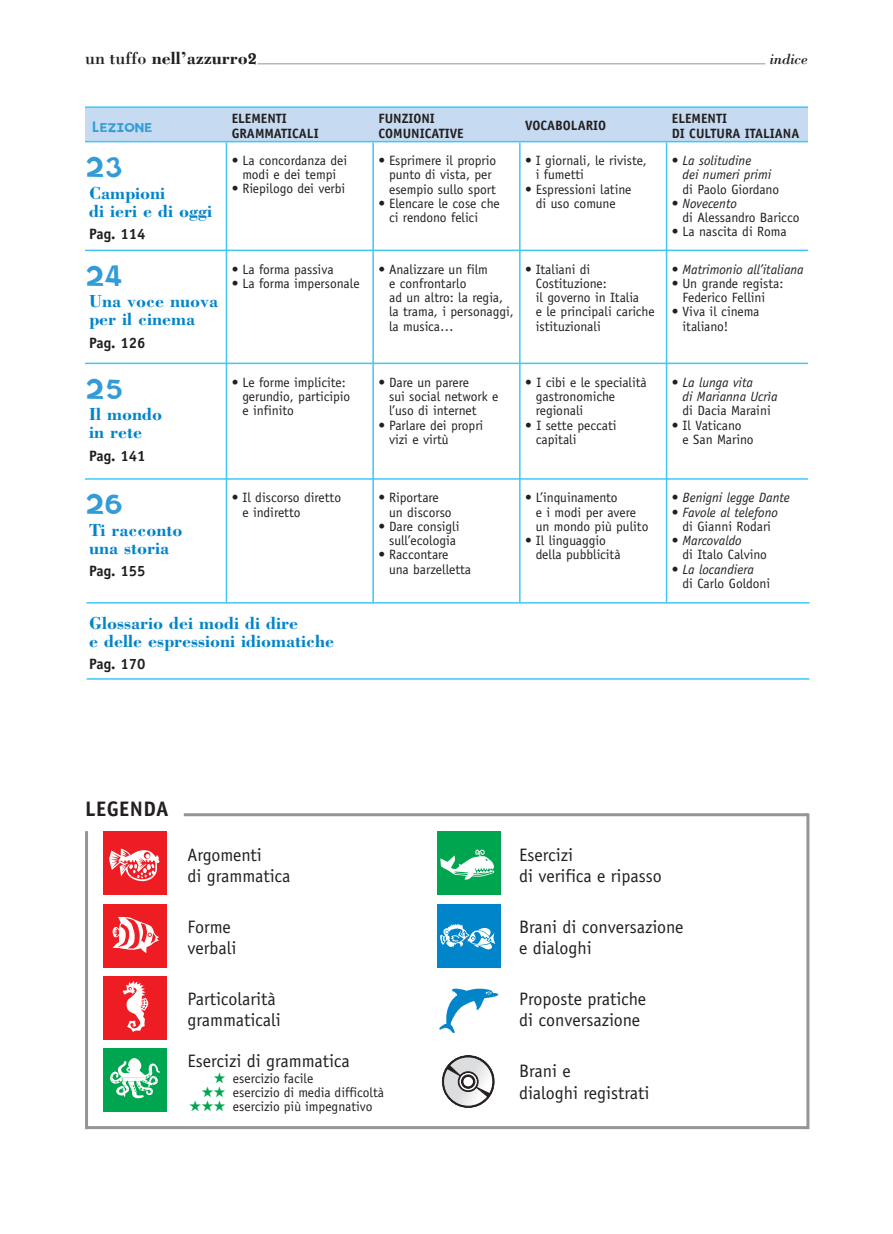
<style>
.page{position:relative;width:893px;height:1234px;background:#fff}
.page>*{position:absolute;margin:0;border:0;box-sizing:border-box;transform-origin:0 0}
.t1{font:27px "Letrinth";color:#339cd7}
.t2{font:700 21px "Officina Sans";letter-spacing:.025em;color:#231f20}
.t3{font:18px/21px "Officina Sans";color:#231f20}
.t4{font:700 18px/18px "Bodoni";color:#0084ca}
.t5{font:700 18px "Bodoni";color:#231f20}
.t6{font:700 15px "Officina Sans";color:#231f20}
.t7{font:15px "Letrinth";color:#339cd7}
.t8{font:italic 15px "Bodoni";color:#231f20}
.t9{font:13.5px/14.2px "Officina Sans";color:#231f20}
.t10{font:italic 13.5px/14.2px "Officina Sans";color:#231f20}
.t11{font:700 13.5px/15px "Officina Sans";color:#231f20}
.s1{font-weight:400}
.s2{font-family:"Belwe";font-weight:500}
.s3{font-style:normal}
.s4{font-style:italic}
.s5{color:#00a54f}
</style>
<div class="page">
<hr style="left:184px;top:813px;width:624px;height:3px;background:#939598">
<hr style="left:85px;top:831px;width:3px;height:297px;background:#939598">
<hr style="left:258px;top:64px;width:507px;height:1px;background:#939598">
<div style="left:103px;top:831px;width:64px;height:63px;background:#ee1d23"></div>
<svg style="left:109px;top:848px;width:51px;height:33px"></svg>
<div style="left:103px;top:903px;width:64px;height:64px;background:#ee1d23"></div>
<svg style="left:113px;top:916px;width:46px;height:36px"></svg>
<div style="left:103px;top:975px;width:64px;height:64px;background:#ee1d23"></div>
<svg style="left:123px;top:981px;width:25px;height:50px"></svg>
<div style="left:103px;top:1047px;width:64px;height:64px;background:#00a54f"></div>
<svg style="left:110px;top:1058px;width:50px;height:39px"></svg>
<div style="left:437px;top:831px;width:64px;height:63px;background:#00a54f"></div>
<svg style="left:440px;top:849px;width:54px;height:30px"></svg>
<div style="left:437px;top:903px;width:64px;height:64px;background:#0084ca"></div>
<svg style="left:440px;top:923px;width:55px;height:26px"></svg>
<hr style="left:806px;top:813px;width:3px;height:315px;background:#939598">
<hr style="left:86px;top:1125px;width:722px;height:3px;background:#939598">
<svg style="left:442px;top:1055px;width:53px;height:52px"></svg>
<img style="left:439px;top:988px;width:60px;height:45px">
<div style="left:85px;top:107px;width:723px;height:35px;background:#c6dbf1"></div>
<hr style="left:85px;top:141px;width:723px;height:1px;background:#40c7f4">
<hr style="left:85px;top:106px;width:723px;height:2px;background:#40c7f4">
<hr style="left:85px;top:249px;width:723px;height:2px;background:#40c7f4">
<hr style="left:85px;top:362px;width:723px;height:2px;background:#40c7f4">
<hr style="left:85px;top:478px;width:723px;height:1px;background:#40c7f4">
<hr style="left:226px;top:142px;width:1px;height:460px;background:#40c7f4">
<hr style="left:372px;top:142px;width:2px;height:460px;background:#40c7f4">
<hr style="left:519px;top:142px;width:2px;height:460px;background:#40c7f4">
<hr style="left:666px;top:142px;width:1px;height:460px;background:#40c7f4">
<hr style="left:87px;top:602px;width:722px;height:1px;background:#40c7f4">
<hr style="left:87px;top:678px;width:722px;height:1px;background:#40c7f4">
<h3 class="t5" style="left:85px;top:46px;width:173px"><span class="s1">un tuffo</span> nell’azzurro<span class="s2">2</span></h3>
<p class="t8" style="left:770px;top:50px;width:40px">indice</p>
<p class="t7" style="left:93px;top:118px;width:62px">lezione</p>
<h1 class="t1" style="left:85px;top:151px;width:39px">23</h1>
<h3 class="t4" style="left:89px;top:183px;width:124px">Campioni<br>di ieri e di oggi</h3>
<p class="t6" style="left:89px;top:224px;width:58px">Pag. 114</p>
<h1 class="t1" style="left:85px;top:260px;width:39px">24</h1>
<h3 class="t4" style="left:89px;top:292px;width:130px">Una voce nuova per il cinema</h3>
<p class="t6" style="left:89px;top:333px;width:58px">Pag. 126</p>
<h1 class="t1" style="left:85px;top:373px;width:39px">25</h1>
<h3 class="t4" style="left:89px;top:405px;width:74px">Il mondo in rete</h3>
<p class="t6" style="left:89px;top:446px;width:58px">Pag. 141</p>
<h1 class="t1" style="left:85px;top:488px;width:39px">26</h1>
<h3 class="t4" style="left:89px;top:520px;width:95px">Ti racconto una storia</h3>
<p class="t6" style="left:89px;top:561px;width:58px">Pag. 155</p>
<p class="t11" style="left:232px;top:111px;width:88px">ELEMENTI<br>GRAMMATICALI</p>
<p class="t11" style="left:378px;top:111px;width:87px">FUNZIONI<br>COMUNICATIVE</p>
<p class="t11" style="left:525px;top:118px;width:82px">VOCABOLARIO</p>
<p class="t11" style="left:672px;top:111px;width:129px">ELEMENTI<br>DI CULTURA ITALIANA</p>
<p class="t9" style="left:232px;top:153px;width:117px;text-align:center">• La concordanza dei modi e dei tempi</p>
<p class="t9" style="left:232px;top:182px;width:115px">• Riepilogo dei verbi</p>
<p class="t9" style="left:232px;top:262px;width:103px">• La forma passiva</p>
<p class="t9" style="left:232px;top:276px;width:129px">• La forma impersonale</p>
<p class="t9" style="left:389px;top:153px;width:109px;text-indent:-11px">• Esprimere il proprio punto di vista, per esempio sullo sport</p>
<p class="t9" style="left:389px;top:196px;width:112px;text-indent:-11px">• Elencare le cose che ci rendono felici</p>
<p class="t9" style="left:536px;top:153px;width:112px;text-indent:-11px">• I giornali, le riviste, i fumetti</p>
<p class="t9" style="left:525px;top:182px;width:108px;text-align:center">• Espressioni latine di uso comune</p>
<p class="t10" style="left:682px;top:153px;width:90px;text-indent:-11px"><span class="s3">•</span> La solitudine<br>dei numeri primi</p>
<p class="t9" style="left:682px;top:182px;width:98px">di Paolo Giordano</p>
<p class="t9" style="left:682px;top:196px;width:118px;text-indent:-11px">• <span class="s4">Novecento<br></span>di Alessandro Baricco</p>
<p class="t9" style="left:672px;top:224px;width:116px">• La nascita di Roma</p>
<p class="t9" style="left:389px;top:262px;width:126px;text-indent:-11px">• Analizzare un film<br>e confrontarlo<br>ad un altro: la regia, la trama, i personaggi, la musica…</p>
<p class="t9" style="left:536px;top:262px;width:120px;text-indent:-11px">• Italiani di<br>Costituzione:<br>il governo in Italia<br>e le principali cariche istituzionali</p>
<p class="t10" style="left:672px;top:262px;width:133px"><span class="s3">•</span> Matrimonio all’italiana</p>
<p class="t9" style="left:672px;top:276px;width:113px;text-align:center">• Un grande regista:<br>Federico Fellini</p>
<p class="t9" style="left:682px;top:305px;width:78px;text-indent:-11px">• Viva il cinema italiano!</p>
<p class="t9" style="left:242px;top:375px;width:109px;text-indent:-11px">• Le forme implicite: gerundio, participio e infinito</p>
<p class="t9" style="left:389px;top:375px;width:111px;text-indent:-11px">• Dare un parere<br>sui social network e l’uso di internet</p>
<p class="t9" style="left:389px;top:418px;width:96px;text-indent:-11px">• Parlare dei propri vizi e virtù</p>
<p class="t9" style="left:242px;top:490px;width:100px;text-indent:-11px">• Il discorso diretto e indiretto</p>
<p class="t9" style="left:389px;top:490px;width:64px;text-indent:-11px">• Riportare un discorso</p>
<p class="t9" style="left:378px;top:519px;width:82px;text-align:center">• Dare consigli sull’ecologia</p>
<p class="t9" style="left:389px;top:547px;width:84px;text-indent:-11px">• Raccontare una barzelletta</p>
<p class="t9" style="left:536px;top:375px;width:112px;text-indent:-11px">• I cibi e le specialità gastronomiche regionali</p>
<p class="t9" style="left:536px;top:418px;width:82px;text-indent:-11px">• I sette peccati capitali</p>
<p class="t9" style="left:536px;top:490px;width:114px;text-indent:-11px">• L’inquinamento<br>e i modi per avere un mondo più pulito</p>
<p class="t9" style="left:536px;top:533px;width:86px;text-indent:-11px">• Il linguaggio della pubblicità</p>
<p class="t10" style="left:682px;top:375px;width:96px;text-indent:-11px"><span class="s3">•</span> La lunga vita<br>di Marianna Ucrìa</p>
<p class="t9" style="left:683px;top:403px;width:90px">di Dacia Maraini</p>
<p class="t9" style="left:683px;top:418px;width:72px;text-indent:-11px">• Il Vaticano<br>e San Marino</p>
<p class="t10" style="left:672px;top:490px;width:120px"><span class="s3">•</span> Benigni legge Dante</p>
<p class="t10" style="left:672px;top:505px;width:108px;text-align:center"><span class="s3">•</span> Favole al telefono <span class="s3">di Gianni Rodari</span></p>
<p class="t9" style="left:682px;top:533px;width:86px;text-indent:-11px">• <span class="s4">Marcovaldo<br></span>di Italo Calvino</p>
<p class="t9" style="left:682px;top:562px;width:89px;text-indent:-11px">• <span class="s4">La locandiera<br></span>di Carlo Goldoni</p>
<h3 class="t4" style="left:89px;top:613px;width:246px">Glossario dei modi di dire<br>e delle espressioni idiomatiche</h3>
<p class="t6" style="left:89px;top:654px;width:58px">Pag. 170</p>
<h2 class="t2" style="left:85px;top:795px;width:85px">LEGENDA</h2>
<h3 class="t3" style="left:188px;top:844px;width:104px">Argomenti<br>di grammatica</h3>
<h3 class="t3" style="left:188px;top:916px;width:50px">Forme verbali</h3>
<h3 class="t3" style="left:188px;top:988px;width:95px">Particolarità grammaticali</h3>
<h3 class="t3" style="left:188px;top:1050px;width:164px">Esercizi di grammatica</h3>
<p class="t9" style="left:214px;top:1071px;width:101px"><span class="s5">★</span> esercizio facile</p>
<p class="t9" style="left:201px;top:1085px;width:184px"><span class="s5">★★</span> esercizio di media difficoltà</p>
<p class="t9" style="left:189px;top:1098px;width:185px"><span class="s5">★★★</span> esercizio più impegnativo</p>
<h3 class="t3" style="left:519px;top:844px;width:144px">Esercizi<br>di verifica e ripasso</h3>
<h3 class="t3" style="left:519px;top:916px;width:166px">Brani di conversazione e dialoghi</h3>
<h3 class="t3" style="left:519px;top:988px;width:128px">Proposte pratiche di conversazione</h3>
<h3 class="t3" style="left:519px;top:1060px;width:132px">Brani e<br>dialoghi registrati</h3>
</div>
